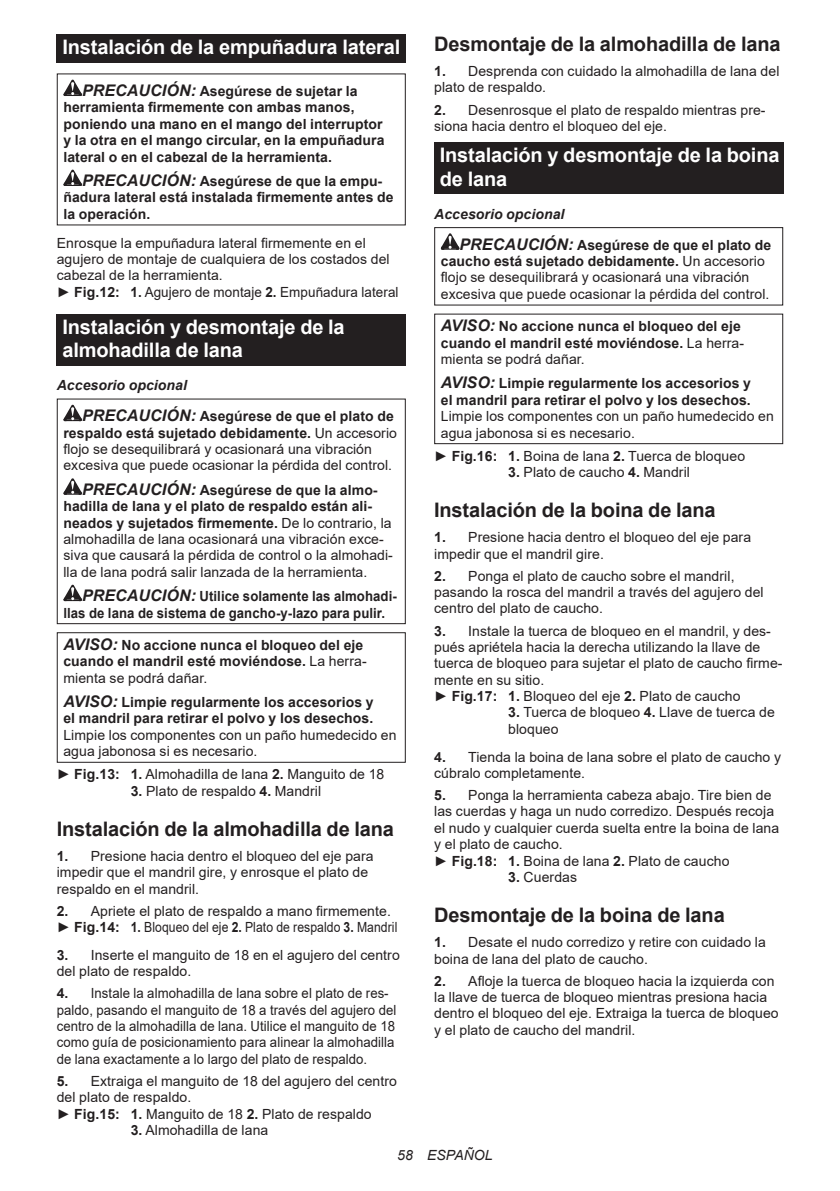
<style>
.page{position:relative;width:840px;height:1191px;background:#fff}
.page>*{position:absolute;margin:0;border:0;box-sizing:border-box;transform-origin:0 0}
.t1{font:700 20px "Arial";letter-spacing:-.01em;color:#231f20}
.t2{font:700 20px/23.4px "Arial";letter-spacing:-.01em;color:#fff}
.t3{font:14px/16.4px "Arial";letter-spacing:.005em;color:#231f20}
.t4{font:700 14px/16.4px "Arial";letter-spacing:.005em;color:#231f20}
.t5{font:14px/16.4px "Arial";letter-spacing:.005em;color:#231f20;scale:.94 1}
.t6{font:700 14px/16.4px "Arial";letter-spacing:.005em;color:#231f20;scale:.94 1}
.t7{font:italic 14px "Arial";letter-spacing:.005em;color:#231f20}
.s1{font-style:italic;font-size:16px}
.s2{font-weight:700}
.s3{font-style:italic}
.s4{font-weight:700;font-style:italic;font-size:16px}
.s5{font-weight:400}
</style>
<div class="page">
<div style="left:57px;top:34px;width:348px;height:29px;background:#231f20"></div>
<svg style="left:63px;top:80px;width:19px;height:16px"></svg>
<svg style="left:63px;top:170px;width:19px;height:16px"></svg>
<div style="left:57px;top:314px;width:348px;height:51px;background:#231f20"></div>
<svg style="left:63px;top:405px;width:19px;height:16px"></svg>
<svg style="left:63px;top:478px;width:19px;height:17px"></svg>
<svg style="left:63px;top:585px;width:19px;height:16px"></svg>
<div style="left:57px;top:398px;width:348px;height:226px;border:1px solid #231f20"></div>
<div style="left:57px;top:632px;width:348px;height:131px;border:1px solid #231f20"></div>
<div style="left:434px;top:142px;width:348px;height:52px;background:#231f20"></div>
<svg style="left:440px;top:233px;width:19px;height:17px"></svg>
<div style="left:434px;top:227px;width:348px;height:78px;border:1px solid #231f20"></div>
<div style="left:434px;top:313px;width:348px;height:131px;border:1px solid #231f20"></div>
<h1 class="t2" style="left:62px;top:36px;width:339px">Instalación de la empuñadura lateral</h1>
<p class="t4" style="left:63px;top:83px;width:322px;text-indent:19px"><span class="s1">PRECAUCIÓN:</span> Asegúrese de sujetar la herramienta firmemente con ambas manos, poniendo una mano en el mango del interruptor y la otra en el mango circular, en la empuñadura lateral o en el cabezal de la herramienta.</p>
<p class="t4" style="left:63px;top:173px;width:331px;text-indent:19px"><span class="s1">PRECAUCIÓN:</span> Asegúrese de que la empu&shy;ñadura lateral está instalada firmemente antes de la operación.</p>
<p class="t3" style="left:57px;top:234px;width:343px">Enrosque la empuñadura lateral firmemente en el agujero de montaje de cualquiera de los costados del cabezal de la herramienta.<br>► <span class="s2">Fig.12: 1.</span> Agujero de montaje <span class="s2">2.</span> Empuñadura lateral</p>
<h1 class="t2" style="left:62px;top:315px;width:283px">Instalación y desmontaje de la almohadilla de lana</h1>
<p class="t4" style="left:82px;top:370px;width:313px;line-height:30.6px;text-indent:-25px"><span class="s3">Accesorio opcional<br></span><span class="s1">PRECAUCIÓN:</span> Asegúrese de que el plato de</p>
<p class="t3" style="left:63px;top:424px;width:335px"><span class="s2">respaldo está sujetado debidamente.</span> Un accesorio flojo se desequilibrará y ocasionará una vibración excesiva que puede ocasionar la pérdida del control.</p>
<p class="t3" style="left:63px;top:481px;width:331px;text-indent:19px"><span class="s4">PRECAUCIÓN:</span> <span class="s2">Asegúrese de que la almo&shy;hadilla de lana y el plato de respaldo están ali&shy;neados y sujetados firmemente.</span> De lo contrario, la almohadilla de lana ocasionará una vibración exce&shy;siva que causará la pérdida de control o la almohadi&shy;lla de lana podrá salir lanzada de la herramienta.</p>
<p class="t6" style="left:63px;top:588px;width:356px;text-indent:19px"><span class="s1">PRECAUCIÓN:</span> Utilice solamente las almohadi&shy;llas de lana de sistema de gancho-y-lazo para pulir.</p>
<p class="t4" style="left:63px;top:637px;width:304px"><span class="s1">AVISO:</span> No accione nunca el bloqueo del eje cuando el mandril esté moviéndose. <span class="s5">La herra&shy;mienta se podrá dañar.</span></p>
<p class="t4" style="left:63px;top:694px;width:311px"><span class="s1">AVISO:</span> Limpie regularmente los accesorios y el mandril para retirar el polvo y los desechos.</p>
<p class="t3" style="left:63px;top:726px;width:334px">Limpie los componentes con un paño humedecido en agua jabonosa si es necesario.</p>
<p class="t3" style="left:57px;top:766px;width:329px">► <span class="s2">Fig.13: 1.</span> Almohadilla de lana <span class="s2">2.</span> Manguito de 18</p>
<p class="t3" style="left:131px;top:782px;width:192px"><span class="s2">3.</span> Plato de respaldo <span class="s2">4.</span> Mandril</p>
<h1 class="t1" style="left:57px;top:815px;width:338px">Instalación de la almohadilla de lana</h1>
<p class="t3" style="left:57px;top:847px;width:318px"><span class="s2">1.</span> Presione hacia dentro el bloqueo del eje para impedir que el mandril gire, y enrosque el plato de respaldo en el mandril.</p>
<p class="t3" style="left:57px;top:902px;width:342px"><span class="s2">2.</span> Apriete el plato de respaldo a mano firmemente. ► <span class="s2">Fig.14: 1.</span> Bloqueo del eje <span class="s2">2.</span> Plato de respaldo <span class="s2">3.</span> Mandril</p>
<p class="t3" style="left:57px;top:946px;width:344px"><span class="s2">3.</span> Inserte el manguito de 18 en el agujero del centro del plato de respaldo.</p>
<p class="t5" style="left:57px;top:985px;width:363px"><span class="s2">4.</span> Instale la almohadilla de lana sobre el plato de res&shy;paldo, pasando el manguito de 18 a través del agujero del centro de la almohadilla de lana. Utilice el manguito de 18 como guía de posicionamiento para alinear la almohadilla de lana exactamente a lo largo del plato de respaldo.</p>
<p class="t3" style="left:57px;top:1072px;width:341px"><span class="s2">5.</span> Extraiga el manguito de 18 del agujero del centro del plato de respaldo.<br>► <span class="s2">Fig.15: 1.</span> Manguito de 18 <span class="s2">2.</span> Plato de respaldo</p>
<p class="t3" style="left:131px;top:1121px;width:139px"><span class="s2">3.</span> Almohadilla de lana</p>
<h1 class="t1" style="left:434px;top:30px;width:348px">Desmontaje de la almohadilla de lana</h1>
<p class="t3" style="left:434px;top:63px;width:346px"><span class="s2">1.</span> Desprenda con cuidado la almohadilla de lana del plato de respaldo.</p>
<p class="t3" style="left:434px;top:101px;width:333px"><span class="s2">2.</span> Desenrosque el plato de respaldo mientras pre&shy;siona hacia dentro el bloqueo del eje.</p>
<h1 class="t2" style="left:439px;top:144px;width:341px">Instalación y desmontaje de la boina de lana</h1>
<p class="t4" style="left:459px;top:199px;width:313px;line-height:30.6px;text-indent:-25px"><span class="s3">Accesorio opcional<br></span><span class="s1">PRECAUCIÓN:</span> Asegúrese de que el plato de</p>
<p class="t3" style="left:440px;top:253px;width:330px"><span class="s2">caucho está sujetado debidamente.</span> Un accesorio flojo se desequilibrará y ocasionará una vibración excesiva que puede ocasionar la pérdida del control.</p>
<p class="t4" style="left:440px;top:318px;width:304px"><span class="s1">AVISO:</span> No accione nunca el bloqueo del eje cuando el mandril esté moviéndose. <span class="s5">La herra&shy;mienta se podrá dañar.</span></p>
<p class="t4" style="left:440px;top:375px;width:311px"><span class="s1">AVISO:</span> Limpie regularmente los accesorios y el mandril para retirar el polvo y los desechos.</p>
<p class="t3" style="left:440px;top:408px;width:334px">Limpie los componentes con un paño humedecido en agua jabonosa si es necesario.</p>
<p class="t3" style="left:434px;top:447px;width:312px">► <span class="s2">Fig.16: 1.</span> Boina de lana <span class="s2">2.</span> Tuerca de bloqueo</p>
<p class="t3" style="left:508px;top:464px;width:183px"><span class="s2">3.</span> Plato de caucho <span class="s2">4.</span> Mandril</p>
<h1 class="t1" style="left:434px;top:496px;width:283px">Instalación de la boina de lana</h1>
<p class="t3" style="left:434px;top:529px;width:318px"><span class="s2">1.</span> Presione hacia dentro el bloqueo del eje para impedir que el mandril gire.</p>
<p class="t3" style="left:434px;top:567px;width:331px"><span class="s2">2.</span> Ponga el plato de caucho sobre el mandril, pasando la rosca del mandril a través del agujero del centro del plato de caucho.</p>
<p class="t3" style="left:434px;top:622px;width:349px"><span class="s2">3.</span> Instale la tuerca de bloqueo en el mandril, y des&shy;pués apriétela hacia la derecha utilizando la llave de tuerca de bloqueo para sujetar el plato de caucho firme&shy;mente en su sitio.<br>► <span class="s2">Fig.17: 1.</span> Bloqueo del eje <span class="s2">2.</span> Plato de caucho</p>
<p class="t3" style="left:508px;top:704px;width:268px"><span class="s2">3.</span> Tuerca de bloqueo <span class="s2">4.</span> Llave de tuerca de bloqueo</p>
<p class="t3" style="left:434px;top:748px;width:348px"><span class="s2">4.</span> Tienda la boina de lana sobre el plato de caucho y cúbralo completamente.</p>
<p class="t3" style="left:434px;top:787px;width:346px"><span class="s2">5.</span> Ponga la herramienta cabeza abajo. Tire bien de las cuerdas y haga un nudo corredizo. Después recoja el nudo y cualquier cuerda suelta entre la boina de lana y el plato de caucho.<br>► <span class="s2">Fig.18: 1.</span> Boina de lana <span class="s2">2.</span> Plato de caucho</p>
<p class="t3" style="left:508px;top:868px;width:70px"><span class="s2">3.</span> Cuerdas</p>
<h1 class="t1" style="left:434px;top:901px;width:292px">Desmontaje de la boina de lana</h1>
<p class="t3" style="left:434px;top:934px;width:333px"><span class="s2">1.</span> Desate el nudo corredizo y retire con cuidado la boina de lana del plato de caucho.</p>
<p class="t3" style="left:434px;top:972px;width:346px"><span class="s2">2.</span> Afloje la tuerca de bloqueo hacia la izquierda con la llave de tuerca de bloqueo mientras presiona hacia dentro el bloqueo del eje. Extraiga la tuerca de bloqueo y el plato de caucho del mandril.</p>
<p class="t7" style="left:397px;top:1146px;width:97px">58 ESPAÑOL</p>
</div>
